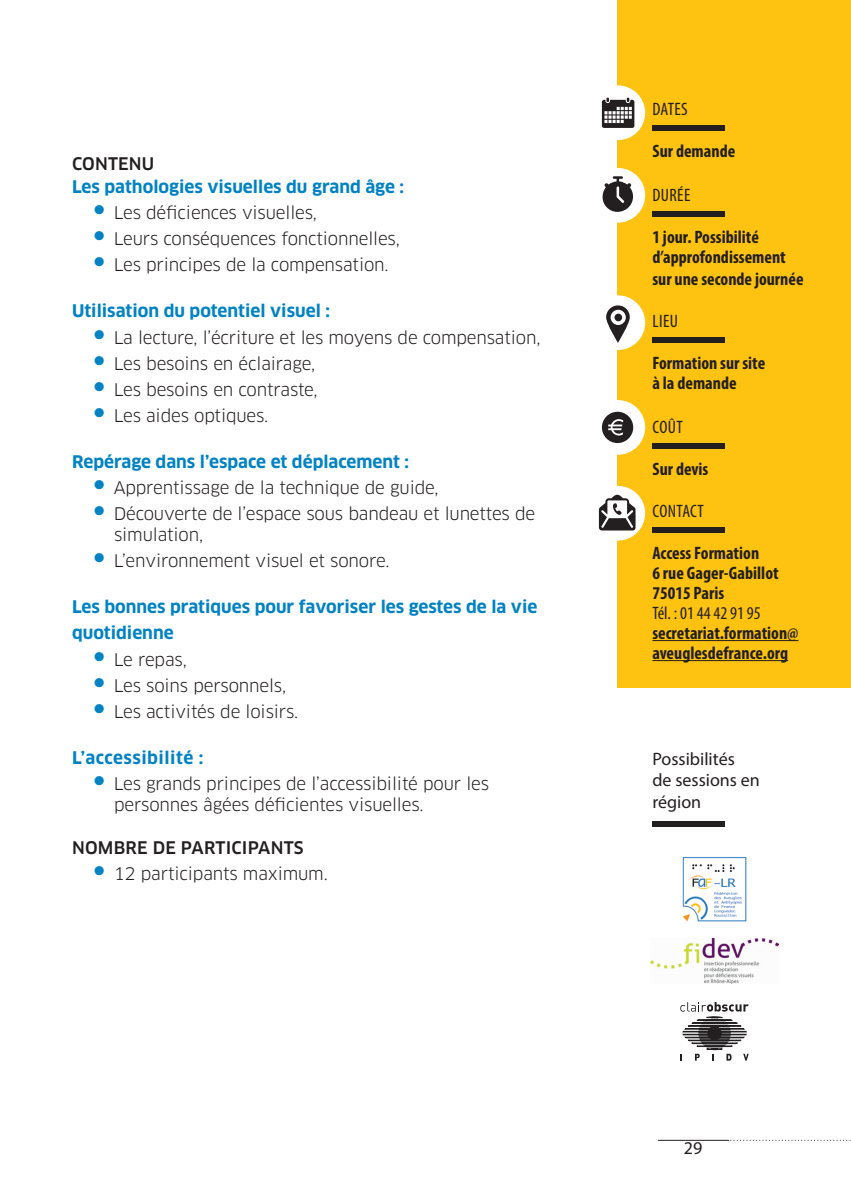
<style>
.page{position:relative;width:851px;height:1191px;background:#fff}
.page>*{position:absolute;margin:0;border:0;box-sizing:border-box;transform-origin:0 0}
.t1{font:700 condensed 18px/20px "Myriad Pro";color:#231f20}
.t2{font:18px/21.6px "Myriad Pro";color:#231f20}
.t3{font:condensed 18px "Myriad Pro";letter-spacing:.02em;color:#231f20}
.t4{font:condensed 18px "Myriad Pro";color:#231f20}
.t5{font:17px/20.4px "Clan OT";letter-spacing:-.01em;color:#231f20}
.t6{font:700 17px/26px "Clan OT";color:#0082c3}
.t7{font:500 17px "Clan OT";letter-spacing:.01em;color:#231f20}
.t8{font:700 17px "Clan OT";letter-spacing:.03em;color:#0082c3}
.s1{font-family:"DIN Pro";font-weight:500;font-size:28px;color:#0082c3}
</style>
<div class="page">
<div style="left:617px;top:0;width:233px;height:687px;background:#fec210"></div>
<hr style="left:658px;top:1139px;width:69px;height:1px;background:#231f20">
<svg style="left:727px;top:1139px;width:124px;height:1px"></svg>
<div style="left:590px;top:295px;width:55px;height:55px;background:#fff;border-radius:50%"></div>
<svg style="left:606px;top:305px;width:23px;height:38px"></svg>
<div style="left:590px;top:85px;width:55px;height:55px;background:#fff;border-radius:50%"></div>
<svg style="left:601px;top:98px;width:33px;height:30px"></svg>
<div style="left:590px;top:400px;width:55px;height:55px;background:#fff;border-radius:50%"></div>
<div style="left:601px;top:412px;width:32px;height:31px;background:#231f20;border-radius:50%"></div>
<svg style="left:608px;top:419px;width:15px;height:16px"></svg>
<div style="left:590px;top:486px;width:55px;height:54px;background:#fff;border-radius:50%"></div>
<svg style="left:598px;top:495px;width:37px;height:35px"></svg>
<div style="left:590px;top:168px;width:55px;height:55px;background:#fff;border-radius:50%"></div>
<svg style="left:602px;top:176px;width:31px;height:36px"></svg>
<div style="left:652px;top:821px;width:72px;height:5px;background:#231f20"></div>
<hr style="left:652px;top:640px;width:146px;height:1px;background:#231f20">
<hr style="left:652px;top:660px;width:136px;height:1px;background:#231f20">
<div style="left:652px;top:125px;width:72px;height:6px;background:#231f20"></div>
<div style="left:652px;top:211px;width:72px;height:6px;background:#231f20"></div>
<div style="left:652px;top:337px;width:72px;height:6px;background:#231f20"></div>
<div style="left:652px;top:443px;width:72px;height:6px;background:#231f20"></div>
<div style="left:652px;top:527px;width:72px;height:6px;background:#231f20"></div>
<img style="left:650px;top:938px;width:128px;height:45px">
<svg style="left:680px;top:1002px;width:68px;height:58px"></svg>
<img style="left:682px;top:857px;width:65px;height:65px">
<p class="t7" style="left:72px;top:154px;width:84px">CONTENU</p>
<p class="t6" style="left:72px;top:174px;width:333px">Les pathologies visuelles du grand âge :</p>
<p class="t5" style="left:92px;top:202px;width:226px"><span class="s1">•</span> Les déficiences visuelles,</p>
<p class="t5" style="left:92px;top:228px;width:309px"><span class="s1">•</span> Leurs conséquences fonctionnelles,</p>
<p class="t5" style="left:92px;top:254px;width:298px"><span class="s1">•</span> Les principes de la compensation.</p>
<p class="t6" style="left:72px;top:298px;width:259px">Utilisation du potentiel visuel :</p>
<p class="t5" style="left:92px;top:327px;width:450px"><span class="s1">•</span> La lecture, l’écriture et les moyens de compensation,</p>
<p class="t5" style="left:92px;top:353px;width:224px"><span class="s1">•</span> Les besoins en éclairage,</p>
<p class="t5" style="left:92px;top:379px;width:227px"><span class="s1">•</span> Les besoins en contraste,</p>
<p class="t5" style="left:92px;top:405px;width:178px"><span class="s1">•</span> Les aides optiques.</p>
<p class="t6" style="left:72px;top:449px;width:338px">Repérage dans l’espace et déplacement :</p>
<p class="t5" style="left:92px;top:478px;width:348px"><span class="s1">•</span> Apprentissage de la technique de guide,</p>
<p class="t5" style="left:114px;top:504px;width:422px;text-indent:-22px"><span class="s1">•</span> Découverte de l’espace sous bandeau et lunettes de simulation,</p>
<p class="t5" style="left:92px;top:550px;width:299px"><span class="s1">•</span> L’environnement visuel et sonore.</p>
<p class="t6" style="left:72px;top:594px;width:467px">Les bonnes pratiques pour favoriser les gestes de la vie quotidienne</p>
<p class="t5" style="left:92px;top:649px;width:96px"><span class="s1">•</span> Le repas,</p>
<p class="t5" style="left:92px;top:675px;width:196px"><span class="s1">•</span> Les soins personnels,</p>
<p class="t5" style="left:92px;top:701px;width:208px"><span class="s1">•</span> Les activités de loisirs.</p>
<p class="t8" style="left:72px;top:748px;width:133px">L’accessibilité :</p>
<p class="t5" style="left:114px;top:774px;width:376px;text-indent:-22px"><span class="s1">•</span> Les grands principes de l’accessibilité pour les personnes âgées déficientes visuelles.</p>
<p class="t7" style="left:72px;top:837px;width:233px">NOMBRE DE PARTICIPANTS</p>
<p class="t5" style="left:92px;top:863px;width:237px"><span class="s1">•</span> 12 participants maximum.</p>
<p class="t3" style="left:652px;top:98px;width:37px">DATES</p>
<p class="t1" style="left:652px;top:140px;width:84px">Sur demande</p>
<p class="t3" style="left:652px;top:184px;width:39px">DURÉE</p>
<p class="t1" style="left:652px;top:226px;width:135px">1 jour. Possibilité d’approfondissement</p>
<p class="t1" style="left:652px;top:268px;width:153px">sur une seconde journée</p>
<p class="t3" style="left:652px;top:310px;width:27px">LIEU</p>
<p class="t1" style="left:652px;top:352px;width:114px">Formation sur site à la demande</p>
<p class="t3" style="left:652px;top:416px;width:32px">COÛT</p>
<p class="t1" style="left:652px;top:458px;width:58px">Sur devis</p>
<p class="t3" style="left:652px;top:500px;width:53px">CONTACT</p>
<p class="t1" style="left:652px;top:542px;width:128px">Access Formation<br>6 rue Gager-Gabillot<br>75015 Paris</p>
<p class="t4" style="left:652px;top:602px;width:110px">Tél. : 01 44 42 91 95</p>
<p class="t1" style="left:652px;top:622px;width:147px">secretariat.formation@ aveuglesdefrance.org</p>
<p class="t2" style="left:652px;top:747px;width:109px">Possibilités<br>de sessions en région</p>
<p class="t2" style="left:683px;top:1137px;width:20px">29</p>
</div>
